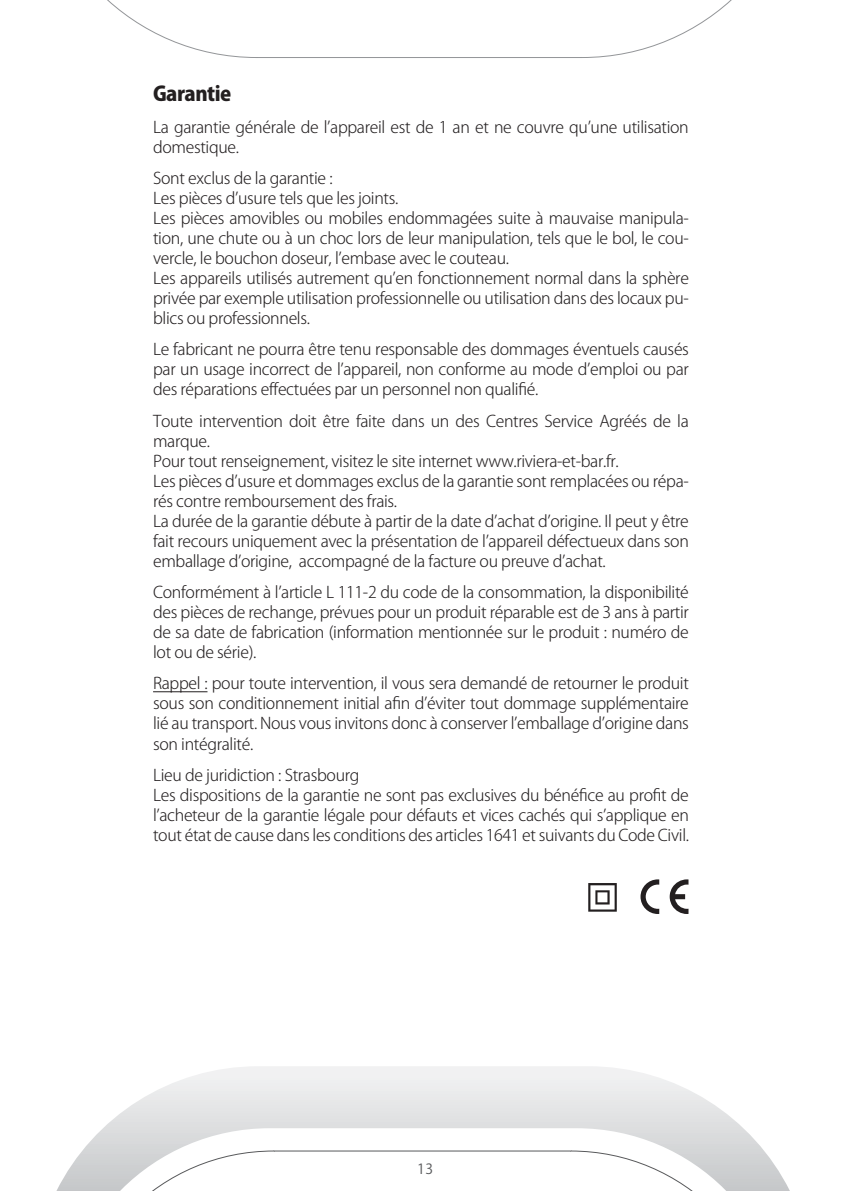
<style>
.page{position:relative;width:842px;height:1191px;background:#fff}
.page>*{position:absolute;margin:0;border:0;box-sizing:border-box;transform-origin:0 0}
.t1{font:20px "Koz Go Std Heavy 90 pv RKSJ H";letter-spacing:-.025em;color:#231f20}
.t2{font:16px/20px "Koz Go Std Light 90 pv RKSJ H";letter-spacing:-.02em;color:#231f20}
.t3{font:14px "Koz Go Std Regular 90 pv RKSJ H";color:#58595b}
</style>
<div class="page">
<svg style="left:107px;top:0;width:625px;height:58px"></svg>
<svg style="left:56px;top:1066px;width:734px;height:125px"></svg>
<svg style="left:60px;top:1128px;width:726px;height:63px"></svg>
<svg style="left:70px;top:1150px;width:705px;height:41px"></svg>
<hr style="left:153px;top:691px;width:54px;height:1px;background:#231f20">
<svg style="left:640px;top:879px;width:19px;height:35px"></svg>
<svg style="left:670px;top:879px;width:18px;height:35px"></svg>
<svg style="left:588px;top:883px;width:29px;height:28px"></svg>
<p class="t1" style="left:153px;top:86px;width:80px">Garantie</p>
<p class="t2" style="left:153px;top:119px;width:537px">La garantie générale de lʼappareil est de 1 an et ne couvre quʼune utilisation domestique.</p>
<p class="t2" style="left:153px;top:170px;width:537px">Sont exclus de la garantie :<br>Les pièces dʼusure tels que les joints.<br>Les pièces amovibles ou mobiles endommagées suite à mauvaise manipula&shy;tion, une chute ou à un choc lors de leur manipulation, tels que le bol, le cou&shy;vercle, le bouchon doseur, lʼembase avec le couteau.<br>Les appareils utilisés autrement quʼen fonctionnement normal dans la sphère privée par exemple utilisation professionnelle ou utilisation dans des locaux pu&shy;blics ou professionnels.</p>
<p class="t2" style="left:153px;top:341px;width:537px;text-align:justify">Le fabricant ne pourra être tenu responsable des dommages éventuels causés par un usage incorrect de lʼappareil, non conforme au mode dʼemploi ou par des réparations effectuées par un personnel non qualifié.</p>
<p class="t2" style="left:153px;top:413px;width:537px">Toute intervention doit être faite dans un des Centres Service Agréés de la marque.<br>Pour tout renseignement, visitez le site internet www.riviera-et-bar.fr.<br>Les pièces dʼusure et dommages exclus de la garantie sont remplacées ou répa&shy;rés contre remboursement des frais.<br>La durée de la garantie débute à partir de la date dʼachat dʼorigine. Il peut y être fait recours uniquement avec la présentation de lʼappareil défectueux dans son emballage dʼorigine, accompagné de la facture ou preuve dʼachat.</p>
<p class="t2" style="left:153px;top:584px;width:537px;text-align:justify">Conformément à lʼarticle L 111-2 du code de la consommation, la disponibilité des pièces de rechange, prévues pour un produit réparable est de 3 ans à partir de sa date de fabrication (information mentionnée sur le produit : numéro de lot ou de série).</p>
<p class="t2" style="left:153px;top:675px;width:537px;text-align:justify">Rappel : pour toute intervention, il vous sera demandé de retourner le produit sous son conditionnement initial afin dʼéviter tout dommage supplémentaire lié au transport. Nous vous invitons donc à conserver lʼemballage dʼorigine dans son intégralité.</p>
<p class="t2" style="left:153px;top:767px;width:537px">Lieu de juridiction : Strasbourg<br>Les dispositions de la garantie ne sont pas exclusives du bénéfice au profit de lʼacheteur de la garantie légale pour défauts et vices cachés qui sʼapplique en tout état de cause dans les conditions des articles 1641 et suivants du Code Civil.</p>
<p class="t3" style="left:417px;top:1163px;width:18px">13</p>
</div>
